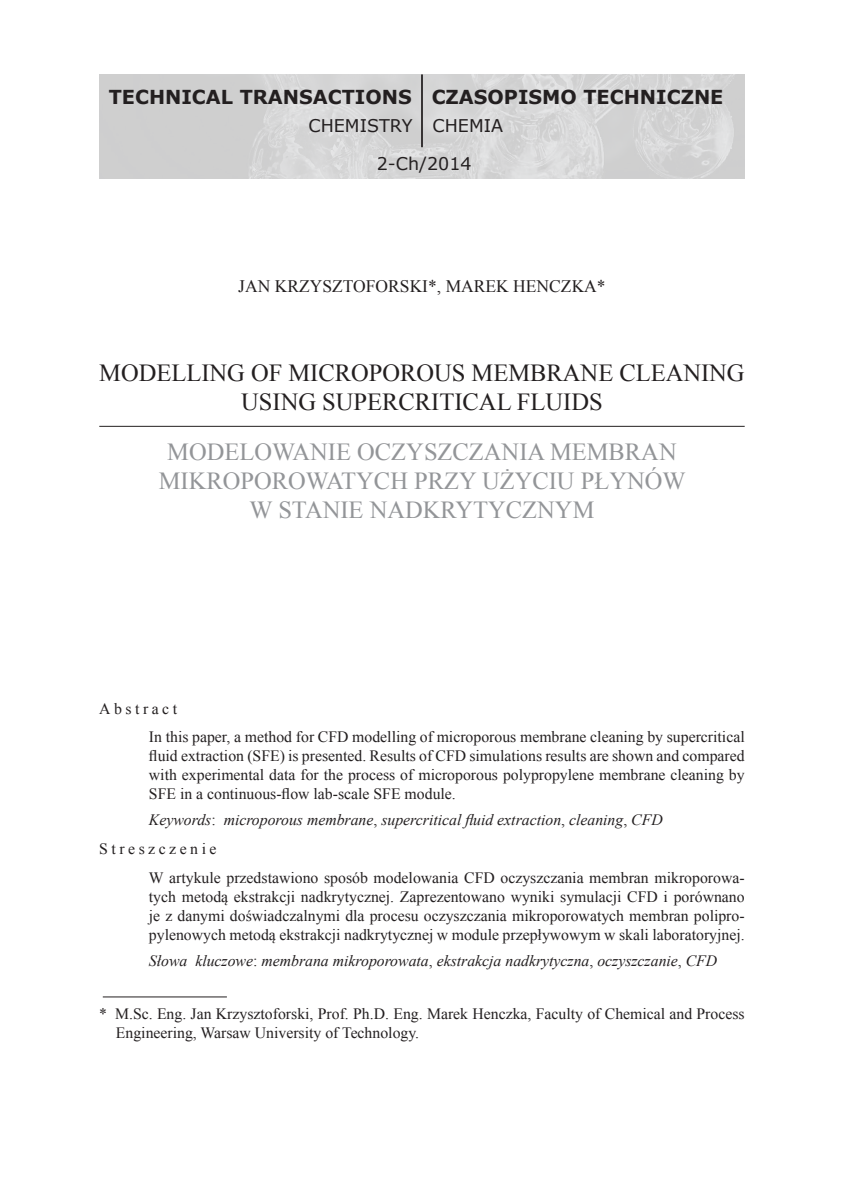
<style>
.page{position:relative;width:844px;height:1191px;background:#fff}
.page>*{position:absolute;margin:0;border:0;box-sizing:border-box;transform-origin:0 0}
.Tytuł_polski{font:24.5px/29.4px "Times New Roman";color:#939598;text-align:center}
.Tytuł_angielski{font:24.5px/29.4px "Times New Roman";color:#231f20;text-align:center}
.t1{font:700 19.25px "Verdana";color:#231f20}
.Nazwisko_autora{font:17.5px "Times New Roman";color:#231f20}
.t2{font:17.5px/37.3px "Verdana";color:#231f20}
.Test_streszczenia_po{font:15.75px/18.9px "Times New Roman";color:#231f20;text-align:justify}
.Test_-_abstract{font:15.75px/18.9px "Times New Roman";color:#231f20;text-align:justify}
.Przypis_1{font:15.75px/18.9px "Times New Roman";color:#231f20}
.Słowa_kluczowe{font:italic 15.75px "Times New Roman";color:#231f20}
.Keywords{font:italic 15.75px "Times New Roman";color:#231f20}
.streszczenie{font:15.75px "Times New Roman";letter-spacing:.22em;color:#231f20}
.Abstract{font:15.75px "Times New Roman";letter-spacing:.22em;color:#231f20}
.s1{font-style:normal}
</style>
<div class="page">
<hr style="left:103px;top:996px;width:124px;height:1px;background:#231f20">
<hr style="left:99px;top:426px;width:645px;height:1px;background:#231f20">
<img style="left:99px;top:74px;width:645px;height:105px">
<hr style="left:421px;top:74px;width:2px;height:73px;background:#231f20">
<p class="t1" style="left:109px;top:83px;width:304px">TECHNICAL TRANSACTIONS</p>
<p class="t2" style="left:376px;top:107px;width:96px;text-indent:-68px">CHEMISTRY<br>2-Ch/2014</p>
<p class="t1" style="left:431px;top:83px;width:293px">CZASOPISMO TECHNICZNE</p>
<p class="t2" style="left:432px;top:107px;width:72px">CHEMIA</p>
<p class="Nazwisko_autora" style="left:238px;top:274px;width:369px">JAN KRZYSZTOFORSKI*, MAREK HENCZKA*</p>
<p class="Tytuł_angielski" style="left:99px;top:358px;width:646px">MODELLING OF MICROPOROUS MEMBRANE CLEANING<br>USING SUPERCRITICAL FLUIDS</p>
<p class="Tytuł_polski" style="left:159px;top:436px;width:528px">MODELOWANIE OCZYSZCZANIA MEMBRAN<br>MIKROPOROWATYCH PRZY UŻYCIU PŁYNÓW<br>W STANIE NADKRYTYCZNYM</p>
<p class="Abstract" style="left:99px;top:697px;width:79px">Abstract</p>
<p class="Test_-_abstract" style="left:149px;top:727px;width:597px">In this paper, a method for CFD modelling of microporous membrane cleaning by supercritical fluid extraction (SFE) is presented. Results of CFD simulations results are shown and compared with experimental data for the process of microporous polypropylene membrane cleaning by SFE in a continuous-flow lab-scale SFE module.</p>
<p class="Keywords" style="left:149px;top:809px;width:515px">Keywords<span class="s1">:</span> microporous membrane<span class="s1">,</span> supercritical fluid extraction<span class="s1">,</span> cleaning<span class="s1">,</span> CFD</p>
<p class="streszczenie" style="left:99px;top:838px;width:119px">Streszczenie</p>
<p class="Test_streszczenia_po" style="left:149px;top:868px;width:597px">W artykule przedstawiono sposób modelowania CFD oczyszczania membran mikroporowa&shy;tych metodą ekstrakcji nadkrytycznej. Zaprezentowano wyniki symulacji CFD i porównano je z danymi doświadczalnymi dla procesu oczyszczania mikroporowatych membran polipro&shy;pylenowych metodą ekstrakcji nadkrytycznej w module przepływowym w skali laboratoryjnej.</p>
<p class="Słowa_kluczowe" style="left:149px;top:950px;width:569px">Słowa kluczowe<span class="s1">:</span> membrana mikroporowata<span class="s1">,</span> ekstrakcja nadkrytyczna<span class="s1">,</span> oczyszczanie<span class="s1">,</span> CFD</p>
<p class="Przypis_1" style="left:116px;top:1004px;width:630px;text-indent:-17px">* M.Sc. Eng. Jan Krzysztoforski, Prof. Ph.D. Eng. Marek Henczka, Faculty of Chemical and Process<br>Engineering, Warsaw University of Technology.</p>
</div>
